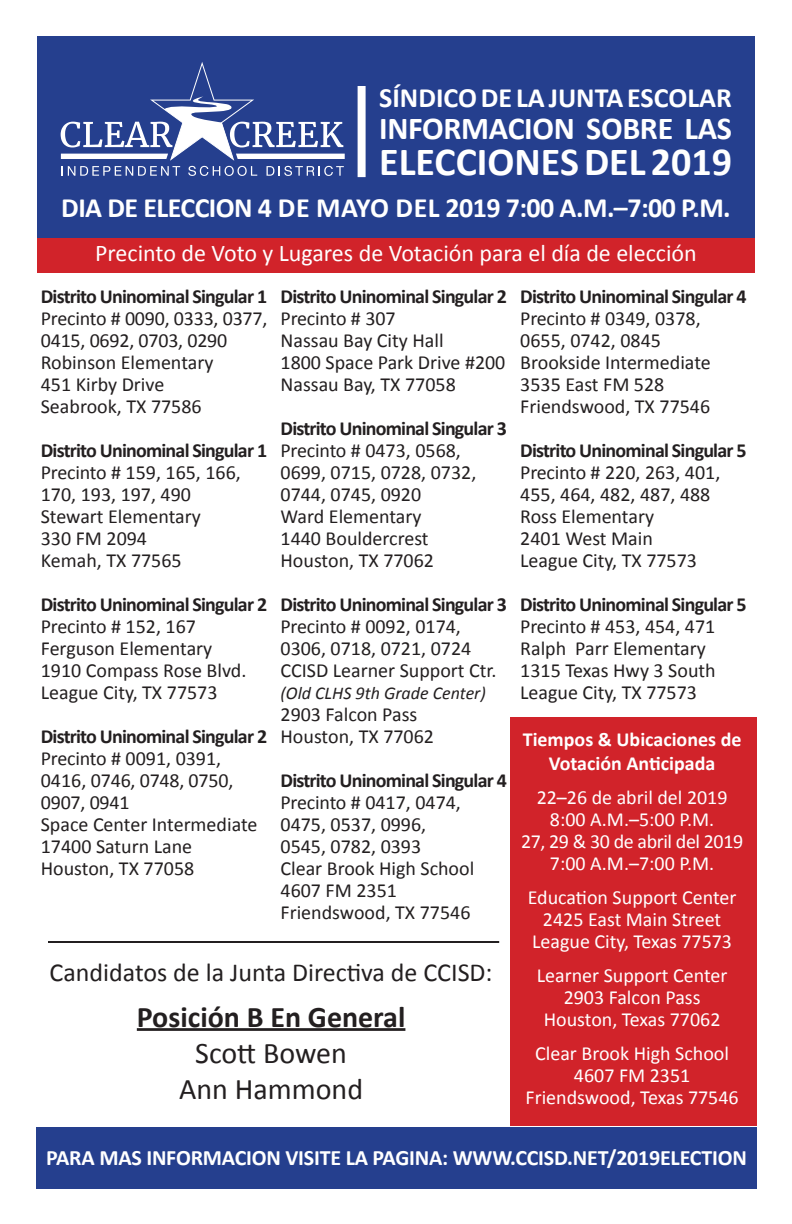
<style>
.page{position:relative;width:792px;height:1224px;background:#fff}
.page>*{position:absolute;margin:0;border:0;box-sizing:border-box;transform-origin:0 0}
.t1{font:700 40px "Calibri";color:#fff}
.t2{font:700 32px "Calibri";letter-spacing:-.01em;color:#fff}
.t3{font:30px "Calibri";color:#231f20}
.t4{font:700 30px "Calibri";color:#231f20}
.t5{font:700 28px "Calibri";letter-spacing:-.01em;color:#fff}
.t6{font:26px "Calibri";color:#231f20}
.t7{font:24px "Calibri";color:#fff}
.t8{font:700 22px "Calibri";letter-spacing:-.01em;color:#fff}
.t9{font:20px/22px "Calibri";color:#231f20}
.t10{font:700 20px "Calibri";letter-spacing:-.04em;color:#231f20}
.t11{font:20px/22px "Calibri";color:#fff;text-align:center}
.t12{font:700 20px "Calibri";color:#fff}
.t13{font:20px/22px "Calibri";letter-spacing:-.02em;color:#fff;text-align:center}
.t14{font:italic 18px "Calibri";color:#231f20}
</style>
<div class="page">
<div style="left:510px;top:718px;width:247px;height:408px;background:#d1232a"></div>
<div style="left:36px;top:1127px;width:721px;height:61px;background:#253f8e"></div>
<div style="left:37px;top:217px;width:718px;height:55px;background:#d1232a"></div>
<div style="left:37px;top:36px;width:718px;height:202px;background:#253f8e"></div>
<svg style="left:61px;top:62px;width:284px;height:114px"></svg>
<div style="left:358px;top:86px;width:8px;height:91px;background:#fff"></div>
<hr style="left:137px;top:1028px;width:268px;height:3px;background:#231f20">
<hr style="left:48px;top:941px;width:451px;height:2px;background:#231f20">
<p class="t5" style="left:379px;top:80px;width:354px">SÍNDICO DE LA JUNTA ESCOLAR</p>
<p class="t2" style="left:379px;top:108px;width:354px">INFORMACION SOBRE LAS</p>
<p class="t1" style="left:379px;top:136px;width:354px">ELECCIONES DEL 2019</p>
<p class="t5" style="left:61px;top:190px;width:671px">DIA DE ELECCION 4 DE MAYO DEL 2019 7:00 A.M.–7:00 P.M.</p>
<p class="t7" style="left:95px;top:238px;width:603px">Precinto de Voto y Lugares de Votación para el día de elección</p>
<p class="t10" style="left:41px;top:284px;width:228px">Distrito Uninominal Singular 1</p>
<p class="t9" style="left:41px;top:307px;width:228px">Precinto # 0090, 0333, 0377,<br>0415, 0692, 0703, 0290</p>
<p class="t9" style="left:41px;top:351px;width:174px">Robinson Elementary</p>
<p class="t9" style="left:41px;top:373px;width:125px">451 Kirby Drive</p>
<p class="t9" style="left:41px;top:395px;width:162px">Seabrook, TX 77586</p>
<p class="t10" style="left:41px;top:438px;width:228px">Distrito Uninominal Singular 1</p>
<p class="t9" style="left:41px;top:461px;width:202px">Precinto # 159, 165, 166,<br>170, 193, 197, 490</p>
<p class="t9" style="left:41px;top:505px;width:162px">Stewart Elementary</p>
<p class="t9" style="left:41px;top:527px;width:108px">330 FM 2094</p>
<p class="t9" style="left:41px;top:549px;width:142px">Kemah, TX 77565</p>
<p class="t10" style="left:41px;top:592px;width:228px">Distrito Uninominal Singular 2</p>
<p class="t9" style="left:41px;top:615px;width:157px">Precinto # 152, 167</p>
<p class="t9" style="left:41px;top:637px;width:173px">Ferguson Elementary</p>
<p class="t9" style="left:41px;top:659px;width:207px">1910 Compass Rose Blvd.</p>
<p class="t9" style="left:41px;top:681px;width:178px">League City, TX 77573</p>
<p class="t10" style="left:41px;top:724px;width:228px">Distrito Uninominal Singular 2</p>
<p class="t9" style="left:41px;top:747px;width:194px">Precinto # 0091, 0391,<br>0416, 0746, 0748, 0750,<br>0907, 0941</p>
<p class="t9" style="left:41px;top:813px;width:218px">Space Center Intermediate</p>
<p class="t9" style="left:41px;top:835px;width:153px">17400 Saturn Lane</p>
<p class="t9" style="left:41px;top:857px;width:155px">Houston, TX 77058</p>
<p class="t10" style="left:281px;top:284px;width:228px">Distrito Uninominal Singular 2</p>
<p class="t9" style="left:281px;top:307px;width:117px">Precinto # 307</p>
<p class="t9" style="left:281px;top:329px;width:165px">Nassau Bay City Hall</p>
<p class="t9" style="left:281px;top:351px;width:226px">1800 Space Park Drive #200</p>
<p class="t9" style="left:281px;top:373px;width:177px">Nassau Bay, TX 77058</p>
<p class="t10" style="left:281px;top:416px;width:228px">Distrito Uninominal Singular 3</p>
<p class="t9" style="left:281px;top:439px;width:197px">Precinto # 0473, 0568,<br>0699, 0715, 0728, 0732,<br>0744, 0745, 0920</p>
<p class="t9" style="left:281px;top:505px;width:143px">Ward Elementary</p>
<p class="t9" style="left:281px;top:527px;width:150px">1440 Bouldercrest</p>
<p class="t9" style="left:281px;top:549px;width:155px">Houston, TX 77062</p>
<p class="t10" style="left:281px;top:592px;width:228px">Distrito Uninominal Singular 3</p>
<p class="t9" style="left:281px;top:615px;width:192px">Precinto # 0092, 0174,<br>0306, 0718, 0721, 0724</p>
<p class="t9" style="left:281px;top:659px;width:218px">CCISD Learner Support Ctr.</p>
<p class="t14" style="left:281px;top:681px;width:207px">(Old CLHS 9th Grade Center)</p>
<p class="t9" style="left:281px;top:703px;width:138px">2903 Falcon Pass</p>
<p class="t9" style="left:281px;top:725px;width:155px">Houston, TX 77062</p>
<p class="t10" style="left:281px;top:768px;width:228px">Distrito Uninominal Singular 4</p>
<p class="t9" style="left:281px;top:791px;width:182px">Precinto # 0417, 0474,<br>0475, 0537, 0996,<br>0545, 0782, 0393</p>
<p class="t9" style="left:281px;top:857px;width:195px">Clear Brook High School</p>
<p class="t9" style="left:281px;top:879px;width:118px">4607 FM 2351</p>
<p class="t9" style="left:281px;top:901px;width:191px">Friendswood, TX 77546</p>
<p class="t6" style="left:50px;top:956px;width:444px">Candidatos de la Junta Directiva de CCISD:</p>
<p class="t4" style="left:137px;top:998px;width:270px">Posición B En General</p>
<p class="t3" style="left:195px;top:1034px;width:153px">Scott Bowen</p>
<p class="t3" style="left:179px;top:1070px;width:185px">Ann Hammond</p>
<p class="t10" style="left:520px;top:284px;width:228px">Distrito Uninominal Singular 4</p>
<p class="t9" style="left:520px;top:307px;width:182px">Precinto # 0349, 0378,<br>0655, 0742, 0845</p>
<p class="t9" style="left:520px;top:351px;width:192px">Brookside Intermediate</p>
<p class="t9" style="left:520px;top:373px;width:146px">3535 East FM 528</p>
<p class="t9" style="left:520px;top:395px;width:191px">Friendswood, TX 77546</p>
<p class="t10" style="left:520px;top:438px;width:228px">Distrito Uninominal Singular 5</p>
<p class="t9" style="left:520px;top:461px;width:202px">Precinto # 220, 263, 401,<br>455, 464, 482, 487, 488</p>
<p class="t9" style="left:520px;top:505px;width:135px">Ross Elementary</p>
<p class="t9" style="left:520px;top:527px;width:134px">2401 West Main</p>
<p class="t9" style="left:520px;top:549px;width:178px">League City, TX 77573</p>
<p class="t10" style="left:520px;top:592px;width:228px">Distrito Uninominal Singular 5</p>
<p class="t9" style="left:520px;top:615px;width:197px">Precinto # 453, 454, 471</p>
<p class="t9" style="left:520px;top:637px;width:187px">Ralph Parr Elementary</p>
<p class="t9" style="left:520px;top:659px;width:197px">1315 Texas Hwy 3 South</p>
<p class="t9" style="left:520px;top:681px;width:178px">League City, TX 77573</p>
<p class="t12" style="left:523px;top:727px;width:220px">Tiempos &amp; Ubicaciones de</p>
<p class="t12" style="left:549px;top:751px;width:168px">Votación Anticipada</p>
<p class="t11" style="left:537px;top:787px;width:192px">22–26 de abril del 2019<br>8:00 A.M.–5:00 P.M.</p>
<p class="t13" style="left:521px;top:831px;width:224px">27, 29 &amp; 30 de abril del 2019<br>7:00 A.M.–7:00 P.M.</p>
<p class="t11" style="left:528px;top:887px;width:210px">Education Support Center</p>
<p class="t11" style="left:543px;top:909px;width:180px">2425 East Main Street</p>
<p class="t11" style="left:532px;top:931px;width:201px">League City, Texas 77573</p>
<p class="t11" style="left:537px;top:965px;width:192px">Learner Support Center</p>
<p class="t11" style="left:564px;top:987px;width:138px">2903 Falcon Pass</p>
<p class="t11" style="left:544px;top:1009px;width:178px">Houston, Texas 77062</p>
<p class="t11" style="left:535px;top:1043px;width:195px">Clear Brook High School</p>
<p class="t11" style="left:574px;top:1065px;width:118px">4607 FM 2351</p>
<p class="t11" style="left:526px;top:1087px;width:215px">Friendswood, Texas 77546</p>
<p class="t8" style="left:46px;top:1143px;width:702px">PARA MAS INFORMACION VISITE LA PAGINA: WWW.CCISD.NET/2019ELECTION</p>
</div>
